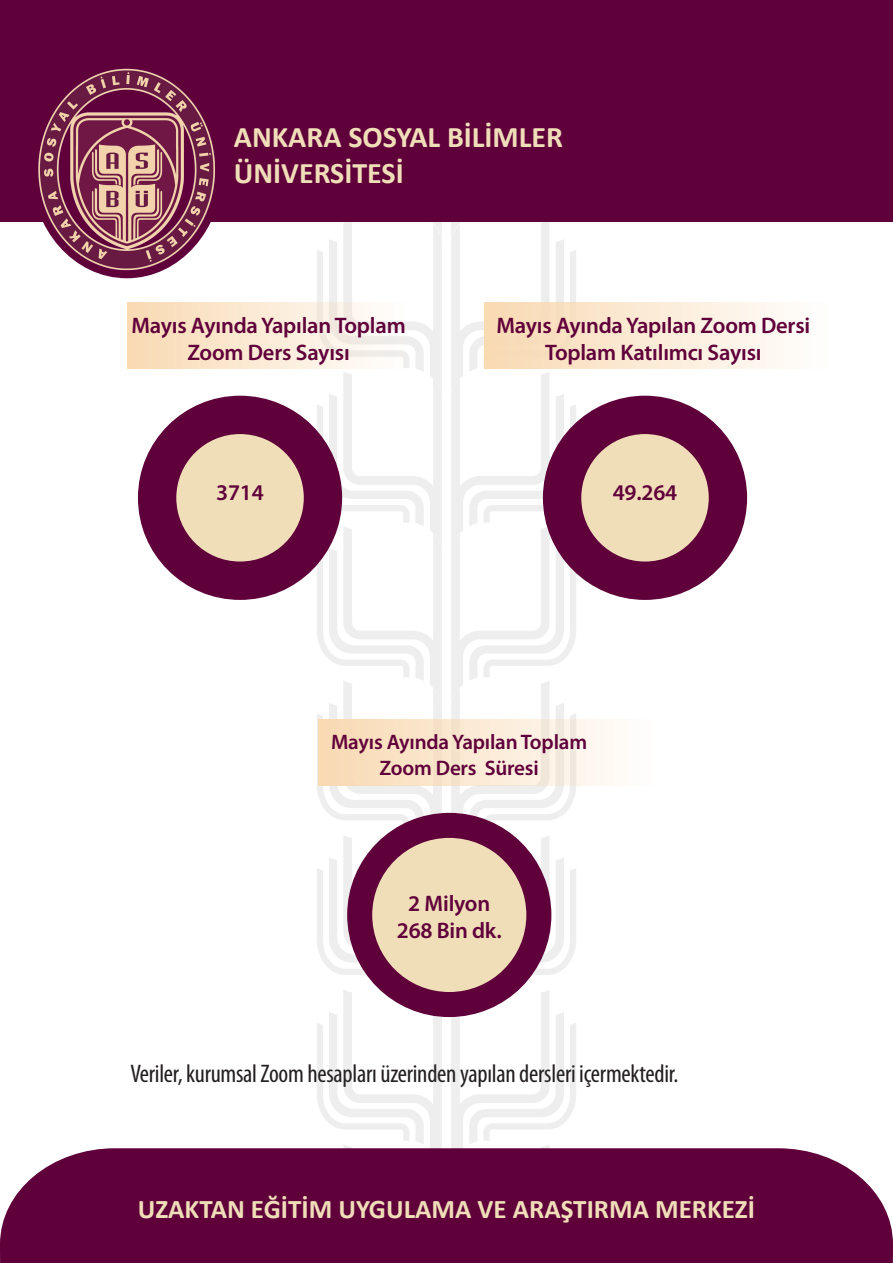
<style>
.page{position:relative;width:893px;height:1263px;background:#fff}
.page>*{position:absolute;margin:0;border:0;box-sizing:border-box;transform-origin:0 0}
.t1{font:700 30px/36px "Calibri";color:#f0deb9}
.t2{font:700 27px "Calibri";color:#f0deb9}
.t3{font:condensed 25.5px "Myriad Pro";letter-spacing:-.01em;color:#231f20}
.t4{font:600 22.5px/27px "Myriad Pro";letter-spacing:-.01em;color:#60003a;text-align:center}
.t5{font:600 21px/25.2px "Myriad Pro";letter-spacing:-.01em;color:#60003a;text-align:center}
</style>
<div class="page">
<svg style="left:317px;top:1016px;width:259px;height:132px"></svg>
<svg style="left:317px;top:861px;width:259px;height:155px"></svg>
<svg style="left:317px;top:707px;width:259px;height:154px"></svg>
<svg style="left:317px;top:552px;width:259px;height:155px"></svg>
<svg style="left:317px;top:398px;width:259px;height:154px"></svg>
<svg style="left:317px;top:242px;width:259px;height:156px"></svg>
<svg style="left:329px;top:222px;width:235px;height:20px"></svg>
<div style="left:0;top:1148px;width:893px;height:115px;background:#60003a"></div>
<div style="left:0;top:0;width:893px;height:222px;background:#60003a"></div>
<img style="left:38px;top:68px;width:177px;height:208px">
<div style="left:128px;top:303px;width:279px;height:65px;background:linear-gradient(to right,#fbdbb4,#f9f8f8)"></div>
<div style="left:138px;top:396px;width:204px;height:204px;background:#60003a;border-radius:50%"></div>
<div style="left:176px;top:434px;width:128px;height:127px;background:#f0deb9;border-radius:50%"></div>
<div style="left:485px;top:303px;width:344px;height:65px;background:linear-gradient(to right,#f8d9b2,#fffefe)"></div>
<div style="left:543px;top:396px;width:204px;height:204px;background:#60003a;border-radius:50%"></div>
<div style="left:581px;top:434px;width:128px;height:127px;background:#f0deb9;border-radius:50%"></div>
<div style="left:319px;top:720px;width:338px;height:65px;background:linear-gradient(to right,#f8d9b2,#fcfcfc)"></div>
<div style="left:347px;top:813px;width:204px;height:204px;background:#60003a;border-radius:50%"></div>
<div style="left:372px;top:838px;width:154px;height:154px;background:#f0deb9;border-radius:50%"></div>
<h1 class="t1" style="left:234px;top:119px;width:331px">ANKARA SOSYAL BİLİMLER<br>ÜNİVERSİTESİ</h1>
<p class="t4" style="left:131px;top:312px;width:276px">Mayıs Ayında Yapılan Toplam<br>Zoom Ders Sayısı</p>
<p class="t4" style="left:216px;top:478px;width:49px">3714</p>
<p class="t4" style="left:496px;top:312px;width:315px">Mayıs Ayında Yapılan Zoom Dersi<br>Toplam Katılımcı Sayısı</p>
<p class="t4" style="left:613px;top:478px;width:66px">49.264</p>
<p class="t5" style="left:331px;top:729px;width:258px">Mayıs Ayında Yapılan Toplam<br>Zoom Ders Süresi</p>
<p class="t4" style="left:397px;top:889px;width:106px">2 Milyon<br>268 Bin dk.</p>
<p class="t3" style="left:130px;top:1058px;width:550px">Veriler, kurumsal Zoom hesapları üzerinden yapılan dersleri içermektedir.</p>
<p class="t2" style="left:138px;top:1190px;width:619px">UZAKTAN EĞİTİM UYGULAMA VE ARAŞTIRMA MERKEZİ</p>
</div>
